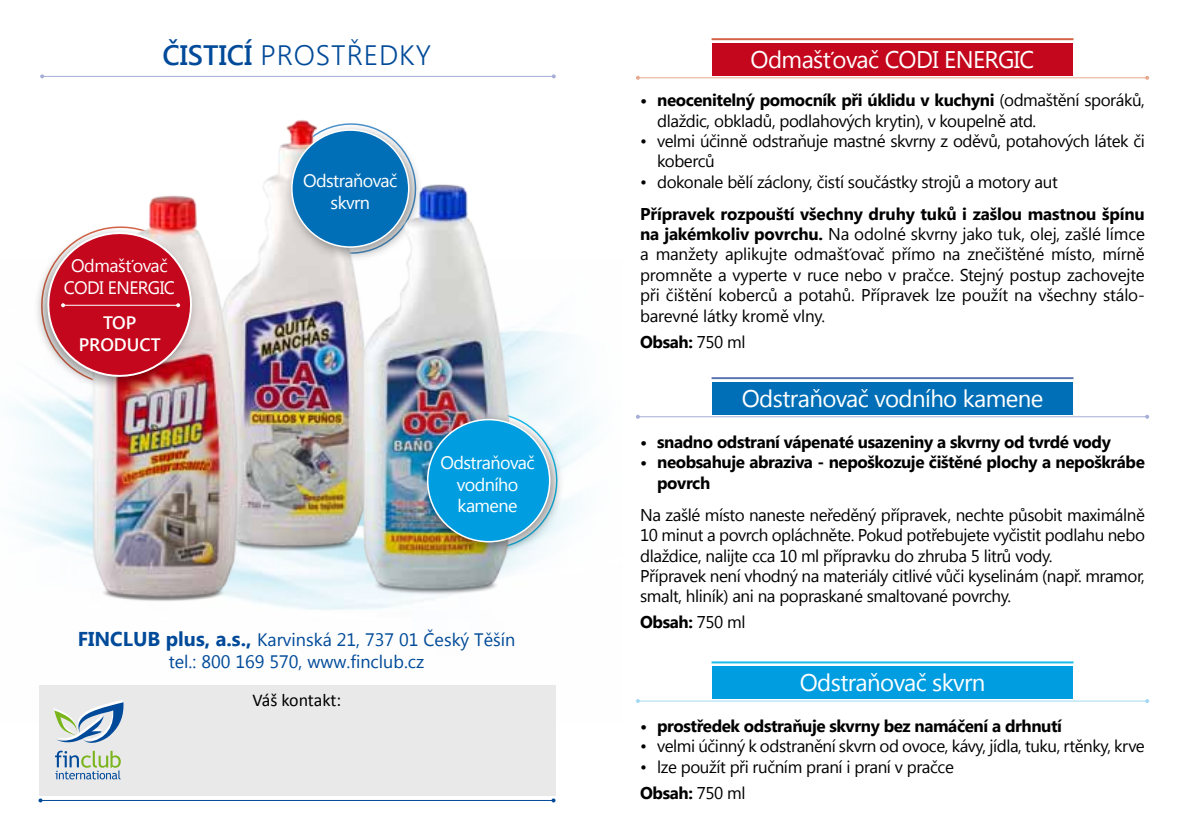
<style>
.page{position:relative;width:1191px;height:840px;background:#fff}
.page>*{position:absolute;margin:0;border:0;box-sizing:border-box;transform-origin:0 0}
.t1{font:300 28px "Segoe UI";letter-spacing:.035em;color:#004a99}
.t2{font:24px "Segoe UI";letter-spacing:-.025em;color:#fff}
.t3{font:18px/21.6px "Segoe UI";color:#004a99;text-align:center}
.t4{font:18px/21.6px "Segoe UI";letter-spacing:-.03em;color:#fff;text-align:center}
.t5{font:18px "Calibri";letter-spacing:-.005em;color:#000}
.t6{font:600 18px/21.6px "Segoe UI";color:#fff}
.t7{font:17px/20.4px "Segoe UI";letter-spacing:-.025em;color:#000}
.t8{font:700 17px/20.4px "Segoe UI";letter-spacing:-.025em;color:#000}
.s1{font-weight:600}
.s2{font-weight:700;font-size:20px}
.s3{font-weight:700}
.s4{font-weight:400}
</style>
<div class="page">
<img style="left:247px;top:120px;width:99px;height:438px">
<img style="left:555px;top:708px;width:1px;height:52px">
<hr style="left:42px;top:76px;width:512px;height:1px;background:#a5aed5">
<svg style="left:40px;top:74px;width:4px;height:4px"></svg>
<svg style="left:552px;top:74px;width:4px;height:4px"></svg>
<hr style="left:638px;top:77px;width:509px;height:1px;background:#e7a98f">
<svg style="left:636px;top:76px;width:4px;height:4px"></svg>
<svg style="left:1145px;top:76px;width:4px;height:4px"></svg>
<div style="left:712px;top:43px;width:360px;height:33px;background:#c4071c"></div>
<hr style="left:711px;top:38px;width:362px;height:2px;background:#d56447">
<img style="left:80px;top:195px;width:167px;height:407px">
<svg style="left:33px;top:211px;width:177px;height:184px"></svg>
<div style="left:39px;top:684px;width:516px;height:111px;background:#e9e9ea"></div>
<hr style="left:40px;top:799px;width:513px;height:1px;background:#004a99">
<svg style="left:38px;top:798px;width:4px;height:4px"></svg>
<svg style="left:551px;top:798px;width:4px;height:4px"></svg>
<svg style="left:54px;top:700px;width:70px;height:79px"></svg>
<div style="left:284px;top:122px;width:139px;height:139px;background:#000;opacity:.4"></div>
<div style="left:292px;top:130px;width:117px;height:117px;background:#006fb7;border-radius:50%"></div>
<img style="left:346px;top:178px;width:190px;height:421px">
<div style="left:420px;top:411px;width:145px;height:145px;background:#000;opacity:.4"></div>
<div style="left:428px;top:419px;width:122px;height:122px;background:#009ee0;border-radius:50%"></div>
<div style="left:427px;top:418px;width:123px;height:124px;border:2px solid #fff;border-radius:50%"></div>
<hr style="left:638px;top:416px;width:509px;height:1px;background:#a5aed5">
<svg style="left:636px;top:414px;width:4px;height:4px"></svg>
<svg style="left:1145px;top:414px;width:4px;height:4px"></svg>
<div style="left:712px;top:382px;width:360px;height:33px;background:#006fb7"></div>
<hr style="left:711px;top:377px;width:362px;height:2px;background:#5c76b4">
<hr style="left:638px;top:700px;width:509px;height:1px;background:#a2daf4">
<div style="left:712px;top:666px;width:360px;height:33px;background:#009ee0"></div>
<hr style="left:711px;top:661px;width:362px;height:2px;background:#1bbbea">
<h1 class="t1" style="left:162px;top:34px;width:270px"><span class="s1">Čisticí</span> PROSTŘEDKY</h1>
<p class="t4" style="left:64px;top:254px;width:113px">Odmašťovač co di energic</p>
<p class="t6" style="left:79px;top:311px;width:72px;text-indent:24px">TOP<br>PRODUCT</p>
<p class="t4" style="left:303px;top:169px;width:96px">Odstraňovač skvrn</p>
<p class="t4" style="left:440px;top:451px;width:96px">Odstraňovač vodního kamene</p>
<p class="t3" style="left:78px;top:627px;width:439px"><span class="s2">FINCLUB plus, a.s.,</span> Karvinská 21, 737 01 Český Těšín tel.: 800 169 570, www.finclub.cz</p>
<p class="t5" style="left:253px;top:688px;width:90px">Váš kontakt:</p>
<h2 class="t2" style="left:750px;top:42px;width:207px">Odmašťovač CODI ENERGIC</h2>
<p class="t7" style="left:657px;top:89px;width:489px;text-indent:-17px"><span class="s3">• neocenitelný pomocník při úklidu v kuchyni</span> (odmaštění sporáků, dlaždic, obkladů, podlahových krytin), v koupelně atd.</p>
<p class="t7" style="left:657px;top:130px;width:489px;text-indent:-17px">• velmi účinně odstraňuje mastné skvrny z oděvů, potahových látek či koberců</p>
<p class="t7" style="left:640px;top:171px;width:419px">• dokonale bělí záclony, čistí součástky strojů a motory aut</p>
<p class="t7" style="left:640px;top:202px;width:506px;text-align:justify"><span class="s3">Přípravek rozpouští všechny druhy tuků i zašlou mastnou špínu na jakémkoliv povrchu.</span> N a odolné skvrny jako tuk, olej, zašlé límce a manžety aplikujte odmašťovač přímo na znečištěné místo, mírně promněte a vyperte v ruce nebo v pračce. Stejný postup zachovejte při čištění koberců a potahů. Přípravek lze použít na všechny stálo&shy;barevné látky kromě vlny.</p>
<p class="t8" style="left:640px;top:330px;width:107px">Obsah: <span class="s4">750 ml</span></p>
<h2 class="t2" style="left:742px;top:382px;width:303px">Odstraňovač vodního kamene</h2>
<p class="t8" style="left:640px;top:430px;width:472px">• snadno odstraní vápenaté usazeniny a skvrny od tvrdé vody</p>
<p class="t8" style="left:657px;top:451px;width:489px;text-indent:-17px">• neobsahuje abraziva - nepoškozuje čištěné plochy a nepoškrábe povrch</p>
<p class="t7" style="left:640px;top:503px;width:506px">Na zašlé místo naneste neředěný přípravek, nechte působit maximálně 10 minut a povrch opláchněte. Pokud potřebujete vyčistit podlahu nebo dlaždice, nalijte cca 10 ml přípravku do zhruba 5 litrů vody.<br>Přípravek není vhodný na materiály citlivé vůči kyselinám (např. mramor, smalt, hliník) ani na popraskané smaltované povrchy.</p>
<p class="t8" style="left:640px;top:611px;width:107px">Obsah: <span class="s4">750 ml</span></p>
<h2 class="t2" style="left:799px;top:665px;width:187px">Odstraňovač skvrn</h2>
<p class="t8" style="left:640px;top:714px;width:423px">• prostředek odstraňuje skvrny bez namáčení a drhnutí</p>
<p class="t7" style="left:640px;top:734px;width:506px">• velmi účinný k odstranění skvrn od ovoce, kávy, jídla, tuku, rtěnky, krve</p>
<p class="t7" style="left:640px;top:752px;width:315px;line-height:26px">• lze použít při ručním praní i praní v pračce<br><span class="s3">Obsah:</span> 750 ml</p>
</div>
